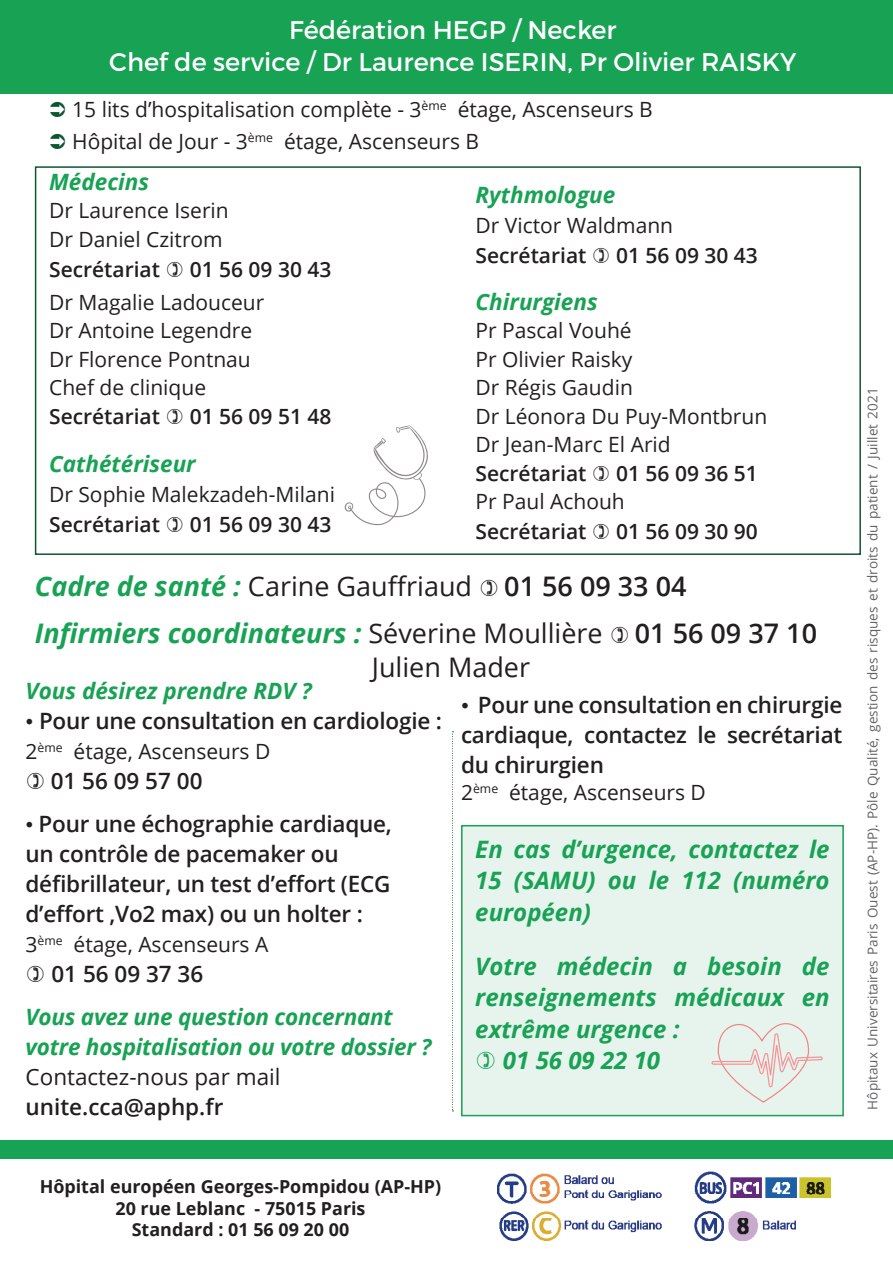
<style>
.page{position:relative;width:893px;height:1263px;background:#fff}
.page>*{position:absolute;margin:0;border:0;box-sizing:border-box;transform-origin:0 0}
.t1{font:27px/33.8px "Open Sans";color:#231f20}
.t2{font:25.5px/31.5px "Montserrat";color:#fff;text-align:center}
.t3{font:italic 700 24px/31.5px "Open Sans";color:#17a254;text-align:justify}
.t4{font:600 22.5px/30px "Open Sans";letter-spacing:-.01em;color:#231f20}
.t5{font:italic 700 22.5px/30px "Open Sans";color:#17a254}
.t6{font:22.5px "Open Sans";color:#231f20}
.t7{font:21px/28.5px "Open Sans";color:#231f20}
.t8{font:600 21px "Open Sans";color:#231f20}
.t9{font:700 18px/21.6px "Open Sans";color:#231f20;text-align:center}
.t10{font:13.5px "Open Sans";color:#636366}
.s1{font-weight:700;font-style:italic;color:#17a254}
.s2{font-weight:600}
.s3{font-family:"Times New Roman";font-weight:400}
</style>
<div class="page">
<div style="left:0;top:1140px;width:893px;height:19px;background:#17a254"></div>
<div style="left:0;top:0;width:893px;height:94px;background:#17a254"></div>
<div style="left:35px;top:166px;width:826px;height:389px;border:2px solid #0d572d"></div>
<svg style="left:344px;top:425px;width:84px;height:100px"></svg>
<img style="left:498px;top:1171px;width:333px;height:69px">
<div style="left:462px;top:826px;width:381px;height:289px;background:#e7f4ee"></div>
<div style="left:461px;top:825px;width:383px;height:291px;border:2px solid #17a254"></div>
<svg style="left:711px;top:1023px;width:112px;height:80px"></svg>
<svg style="left:452px;top:731px;width:1px;height:380px"></svg>
<p class="t2" style="left:109px;top:14px;width:689px">Fédération HEGP / Necker<br>Chef de service / Dr Laurence ISERIN, Pr Olivier RAISKY</p>
<p class="t7" style="left:72px;top:93px;width:582px;line-height:31.5px">15 lits d’hospitalisation complète - 3<sup>ème</sup> étage, Ascenseurs B<br>Hôpital de Jour - 3<sup>ème</sup> étage, Ascenseurs B</p>
<p class="t5" style="left:49px;top:166px;width:102px">Médecins</p>
<p class="t7" style="left:49px;top:196px;width:181px">Dr Laurence Iserin<br>Dr Daniel Czitrom</p>
<p class="t8" style="left:49px;top:255px;width:112px">Secrétariat</p>
<p class="t8" style="left:190px;top:255px;width:143px">01 56 09 30 43</p>
<p class="t7" style="left:49px;top:287px;width:217px">Dr Magalie Ladouceur<br>Dr Antoine Legendre<br>Dr Florence Pontnau<br>Chef de clinique</p>
<p class="t8" style="left:49px;top:402px;width:112px">Secrétariat</p>
<p class="t8" style="left:190px;top:402px;width:143px">01 56 09 51 48</p>
<p class="t5" style="left:49px;top:448px;width:148px">Cathétériseur</p>
<p class="t7" style="left:49px;top:479px;width:287px">Dr Sophie Malekzadeh-Milani</p>
<p class="t8" style="left:49px;top:510px;width:112px">Secrétariat</p>
<p class="t8" style="left:190px;top:510px;width:143px">01 56 09 30 43</p>
<p class="t5" style="left:476px;top:180px;width:141px">Rythmologue</p>
<p class="t7" style="left:476px;top:211px;width:199px">Dr Victor Waldmann</p>
<p class="t8" style="left:476px;top:241px;width:112px">Secrétariat</p>
<p class="t8" style="left:616px;top:241px;width:143px">01 56 09 30 43</p>
<p class="t5" style="left:476px;top:286px;width:124px">Chirurgiens</p>
<p class="t7" style="left:476px;top:316px;width:293px">Pr Pascal Vouhé<br>Pr Olivier Raisky<br>Dr Régis Gaudin<br>Dr Léonora Du Puy-Montbrun<br>Dr Jean-Marc El Arid</p>
<p class="t8" style="left:476px;top:459px;width:112px">Secrétariat</p>
<p class="t8" style="left:616px;top:459px;width:143px">01 56 09 36 51</p>
<p class="t7" style="left:476px;top:487px;width:151px">Pr Paul Achouh</p>
<p class="t8" style="left:476px;top:517px;width:112px">Secrétariat</p>
<p class="t8" style="left:616px;top:517px;width:143px">01 56 09 30 90</p>
<p class="t1" style="left:35px;top:568px;width:653px"><span class="s1">Cadre de santé :</span> Carine Gauffriaud <span class="s2">01 56 09 33 04</span></p>
<p class="t1" style="left:372px;top:616px;width:447px;text-indent:-337px"><span class="s1">Infirmiers coordinateurs :</span> Séverine Moullière <span class="s2">01 56 09 37 10<br></span>Julien Mader</p>
<p class="t5" style="left:26px;top:675px;width:288px">Vous désirez prendre RDV ?</p>
<p class="t4" style="left:26px;top:705px;width:418px"><span class="s3">•</span> Pour une consultation en cardiologie :</p>
<p class="t7" style="left:26px;top:737px;width:246px">2<sup>ème</sup> étage, Ascenseurs D</p>
<p class="t4" style="left:51px;top:765px;width:153px">01 56 09 57 00</p>
<p class="t4" style="left:26px;top:808px;width:368px"><span class="s3">•</span> Pour une échographie cardiaque, un contrôle de pacemaker ou défibrillateur, un test d’effort (ECG d’effort ,Vo2 max) ou un holter :</p>
<p class="t7" style="left:26px;top:929px;width:244px">3<sup>ème</sup> étage, Ascenseurs A</p>
<p class="t4" style="left:51px;top:958px;width:153px">01 56 09 37 36</p>
<p class="t5" style="left:26px;top:1001px;width:407px">Vous avez une question concernant votre hospitalisation ou votre dossier ?</p>
<p class="t6" style="left:26px;top:1061px;width:257px">Contactez-nous par mail</p>
<p class="t4" style="left:26px;top:1091px;width:199px">unite.cca@aphp.fr</p>
<p class="t4" style="left:461px;top:689px;width:383px;text-align:justify"><span class="s3">•</span> Pour une consultation en chirurgie cardiaque, contactez le secrétariat du chirurgien</p>
<p class="t7" style="left:461px;top:777px;width:246px">2<sup>ème</sup> étage, Ascenseurs D</p>
<p class="t3" style="left:475px;top:832px;width:356px">En cas d’urgence, contactez le 15 (SAMU) ou le 112 (numéro européen)</p>
<p class="t3" style="left:475px;top:949px;width:356px">Votre médecin a besoin de</p>
<p class="t3" style="left:475px;top:981px;width:356px">renseignements médicaux en</p>
<p class="t3" style="left:475px;top:1012px;width:206px">extrême urgence :</p>
<p class="t3" style="left:503px;top:1044px;width:159px">01 56 09 22 10</p>
<p class="t9" style="left:40px;top:1175px;width:403px">Hôpital européen Georges-Pompidou (AP-HP)<br>20 rue Leblanc - 75015 Paris<br>Standard : 01 56 09 20 00</p>
<p class="t10" style="left:863px;top:1109px;width:723px;rotate:-90deg">Hôpitaux Universitaires Paris Ouest (AP-HP). Pôle Qualité, gestion des risques et droits du patient / Juillet 2021</p>
</div>
